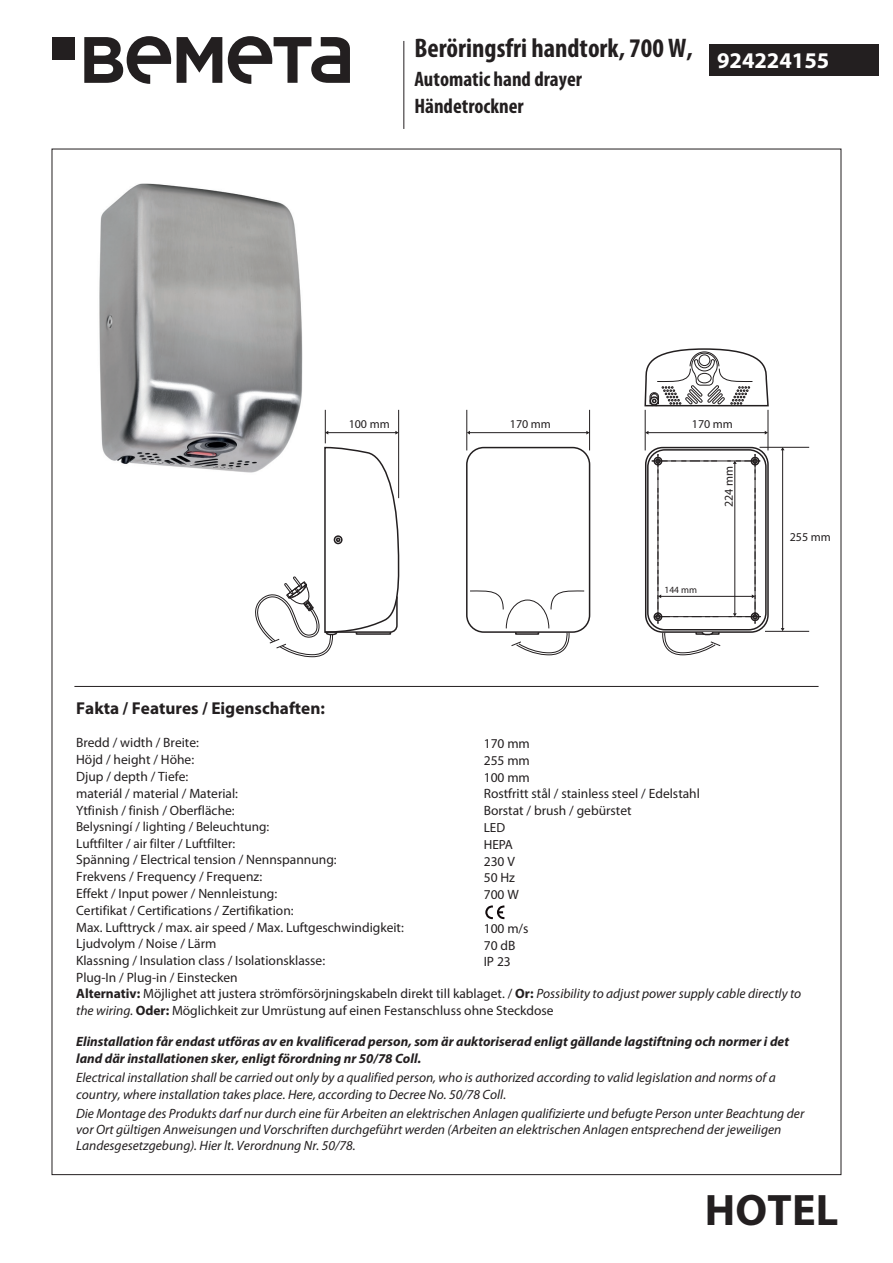
<style>
.page{position:relative;width:893px;height:1263px;background:#fff}
.page>*{position:absolute;margin:0;border:0;box-sizing:border-box;transform-origin:0 0}
.t1{font:700 44.25px "Myriad Pro";letter-spacing:.005em;color:#231f20}
.t2{font:700 condensed 27px "Myriad Pro";color:#231f20}
.t3{font:700 22.5px "Myriad Pro";color:#fff}
.t4{font:700 condensed 21px/27.3px "Myriad Pro";color:#231f20}
.t5{font:700 17.25px "Myriad Pro";color:#231f20}
.t6{font:13.5px/16.8px "Myriad Pro";color:#231f20}
.t7{font:italic 13.5px/16.2px "Myriad Pro";color:#231f20}
.t8{font:italic 700 13.5px/16.8px "Myriad Pro";color:#231f20}
.t9{font:13.2px/16.5px "Myriad Pro";color:#231f20}
.t10{font:12px "Myriad Pro";color:#231f20}
.t11{font:9.6px "Myriad Pro";color:#231f20}
.s1{font-weight:700}
.s2{font-style:italic}
</style>
<div class="page">
<div style="left:709px;top:44px;width:170px;height:31px;background:#231f20"></div>
<hr style="left:403px;top:41px;width:1px;height:88px;background:#231f20">
<hr style="left:74px;top:686px;width:745px;height:1px;background:#231f20">
<img style="left:99px;top:183px;width:204px;height:290px">
<svg style="left:485px;top:905px;width:19px;height:14px"></svg>
<svg style="left:84px;top:36px;width:87px;height:48px"></svg>
<svg style="left:177px;top:37px;width:45px;height:46px"></svg>
<svg style="left:228px;top:36px;width:122px;height:48px"></svg>
<div style="left:52px;top:37px;width:23px;height:23px;background:#231f20"></div>
<hr style="left:760px;top:447px;width:49px;height:1px;background:#231f20">
<hr style="left:765px;top:631px;width:44px;height:1px;background:#231f20">
<hr style="left:782px;top:450px;width:1px;height:179px;background:#231f20">
<div style="left:466px;top:447px;width:124px;height:186px;border:2px solid #231f20;border-radius:17px"></div>
<svg style="left:470px;top:590px;width:115px;height:65px"></svg>
<div style="left:645px;top:447px;width:124px;height:186px;border:2px solid #231f20;border-radius:17px"></div>
<svg style="left:662px;top:630px;width:59px;height:25px"></svg>
<div style="left:647px;top:449px;width:120px;height:181px;border:2px solid #231f20;border-radius:17px"></div>
<svg style="left:255px;top:446px;width:145px;height:211px"></svg>
<hr style="left:645px;top:410px;width:1px;height:40px;background:#231f20">
<hr style="left:768px;top:410px;width:1px;height:40px;background:#231f20">
<hr style="left:648px;top:432px;width:117px;height:1px;background:#231f20">
<hr style="left:467px;top:410px;width:1px;height:40px;background:#231f20">
<hr style="left:589px;top:410px;width:1px;height:40px;background:#231f20">
<hr style="left:469px;top:432px;width:118px;height:1px;background:#231f20">
<svg style="left:586px;top:431px;width:4px;height:3px"></svg>
<hr style="left:325px;top:410px;width:1px;height:33px;background:#231f20">
<hr style="left:398px;top:410px;width:1px;height:88px;background:#231f20">
<hr style="left:328px;top:432px;width:68px;height:1px;background:#231f20">
<svg style="left:395px;top:431px;width:4px;height:3px"></svg>
<svg style="left:652px;top:454px;width:109px;height:170px"></svg>
<svg style="left:644px;top:348px;width:125px;height:59px"></svg>
<h2 class="t2" style="left:414px;top:31px;width:280px">Beröringsfri handtork, 700 W,</h2>
<h3 class="t4" style="left:414px;top:65px;width:169px">Automatic hand drayer<br>Händetrockner</h3>
<h3 class="t3" style="left:717px;top:46px;width:114px">924224155</h3>
<p class="t10" style="left:349px;top:417px;width:43px">100 mm</p>
<p class="t10" style="left:510px;top:417px;width:43px">170 mm</p>
<p class="t10" style="left:692px;top:417px;width:43px">170 mm</p>
<p class="t10" style="left:721px;top:507px;width:43px;rotate:-90deg">224 mm</p>
<p class="t11" style="left:664px;top:584px;width:34px">144 mm</p>
<p class="t10" style="left:790px;top:530px;width:43px">255 mm</p>
<p class="t5" style="left:76px;top:697px;width:250px">Fakta / Features / Eigenschaften:</p>
<p class="t6" style="left:76px;top:734px;width:163px">Bredd / width / Breite:<br>Höjd / height / Höhe:<br>Djup / depth / Tiefe: materiál / material / Material:<br>Ytfinish / finish / Oberfläche:</p>
<p class="t9" style="left:76px;top:818px;width:194px">Belysningí / lighting / Beleuchtung:<br>Luftfilter / air filter / Luftfilter:</p>
<p class="t6" style="left:76px;top:851px;width:329px">Spänning / Electrical tension / Nennspannung:<br>Frekvens / Frequency / Frequenz:<br>Effekt / Input power / Nennleistung:<br>Certifikat / Certifications / Zertifikation:<br>Max. Lufttryck / max. air speed / Max. Luftgeschwindigkeit:<br>Ljudvolym / Noise / Lärm<br>Klassning / Insulation class / Isolationsklasse:</p>
<p class="t6" style="left:484px;top:735px;width:218px">170 mm<br>255 mm<br>100 mm<br>Rostfritt stål / stainless steel / Edelstahl<br>Borstat / brush / gebürstet</p>
<p class="t9" style="left:484px;top:819px;width:31px">LED<br>HEPA</p>
<p class="t6" style="left:484px;top:852px;width:37px">230 V<br>50 Hz<br>700 W</p>
<p class="t6" style="left:484px;top:920px;width:46px">100 m/s<br>70 dB<br>IP 23</p>
<p class="t6" style="left:76px;top:969px;width:727px;line-height:16.2px">Plug-In / Plug-in / Einstecken<br><span class="s1">Alternativ:</span> Möjlighet att justera strömförsörjningskabeln direkt till kablaget. / <span class="s1">Or:</span> <span class="s2">Possibility to adjust power supply cable directly to the wiring.</span> <span class="s1">Oder:</span> Möglichkeit zur Umrüstung auf einen Festanschluss ohne Steckdose</p>
<p class="t8" style="left:76px;top:1033px;width:714px">Elinstallation får endast utföras av en kvalificerad person, som är auktoriserad enligt gällande lagstiftning och normer i det land där installationen sker, enligt förordning nr 50/78 Coll.</p>
<p class="t7" style="left:76px;top:1069px;width:701px">Electrical installation shall be carried out only by a qualified person, who is authorized according to valid legislation and norms of a country, where installation takes place. Here, according to Decree No. 50/78 Coll.</p>
<p class="t7" style="left:76px;top:1105px;width:730px">Die Montage des Produkts darf nur durch eine für Arbeiten an elektrischen Anlagen qualifizierte und befugte Person unter Beachtung der vor Ort gültigen Anweisungen und Vorschriften durchgeführt werden (Arbeiten an elektrischen Anlagen entsprechend der jeweiligen<br>Landesgesetzgebung). Hier lt. Verordnung Nr. 50/78.</p>
<h1 class="t1" style="left:705px;top:1181px;width:135px">HOTEL</h1>
</div>
